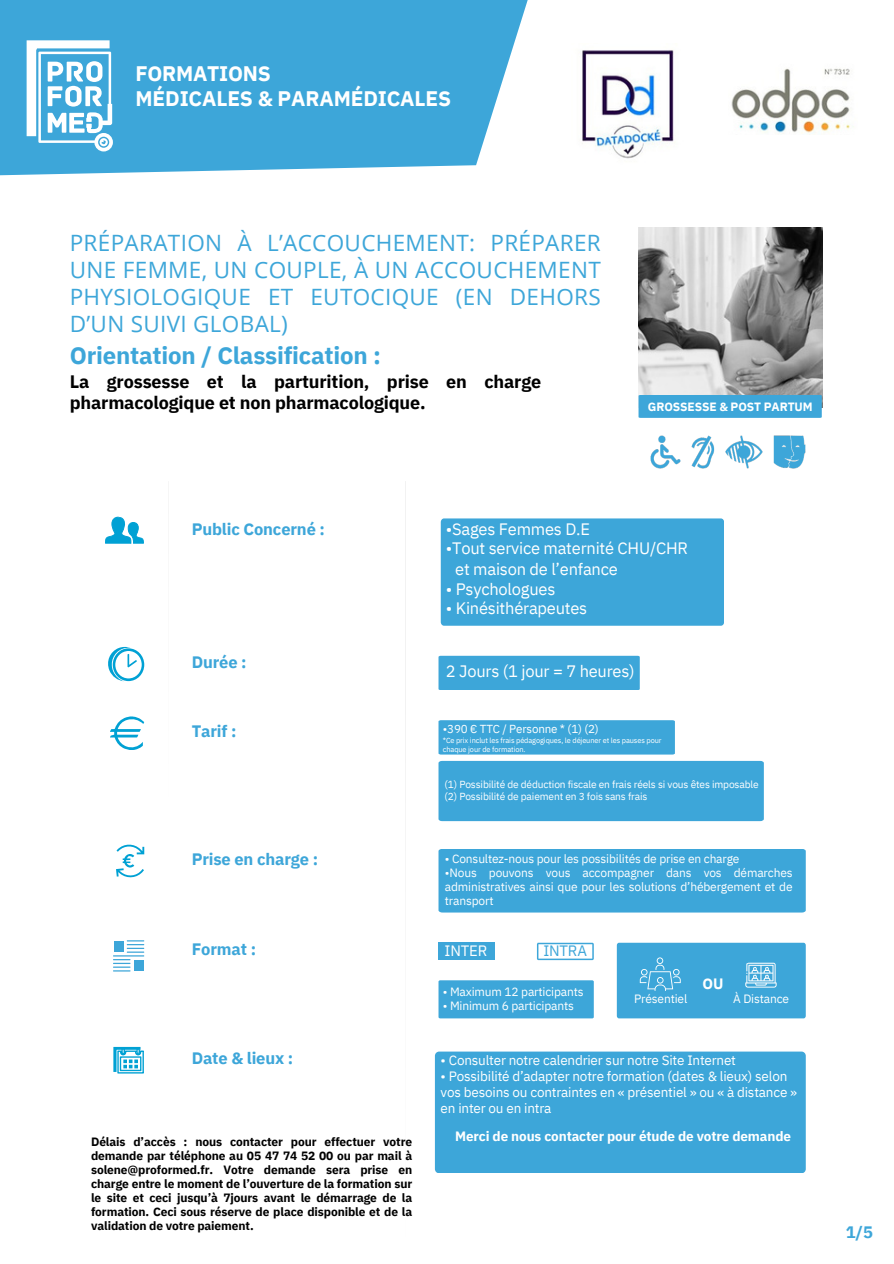
<style>
.page{position:relative;width:894px;height:1264px;background:#fff}
.page>*{position:absolute;margin:0;border:0;box-sizing:border-box;transform-origin:0 0}
.t1{font:700 24px "IBM Plex Sans";letter-spacing:-.01em;color:#3da6d9}
.t2{font:22.5px/27px "Open Sans";letter-spacing:.015em;color:#3da6d9;text-align:justify}
.t3{font:700 21px/24.8px "IBM Plex Sans";letter-spacing:-.005em;color:#fff}
.t4{font:700 18px/21.3px "IBM Plex Sans";letter-spacing:-.01em;color:#000}
.t5{font:16.5px "IBM Plex Sans";letter-spacing:-.015em;color:#fff}
.t6{font:700 16.5px "IBM Plex Sans";letter-spacing:-.01em;color:#3da6d9}
.t7{font:15px "IBM Plex Sans";letter-spacing:-.015em;color:#fff}
.t8{font:15px "IBM Plex Sans";letter-spacing:-.015em;color:#3da6d9}
.t9{font:700 15px "IBM Plex Sans";color:#fff}
.t10{font:13.5px/15.8px "IBM Plex Sans";letter-spacing:-.015em;color:#fff}
.t11{font:700 13.5px "IBM Plex Sans";letter-spacing:-.01em;color:#fff}
.t12{font:700 12px/14px "IBM Plex Sans";letter-spacing:-.01em;color:#000;text-align:justify}
.t13{font:12px/14px "IBM Plex Sans";letter-spacing:-.015em;color:#fff;text-align:justify}
.t14{font:700 12px "IBM Plex Sans";letter-spacing:-.01em;color:#fff}
.t15{font:11.55px "IBM Plex Sans";letter-spacing:-.015em;color:#fff}
.t16{font:10.2px "IBM Plex Sans";letter-spacing:-.015em;color:#fff}
.t17{font:7.35px/8.6px "IBM Plex Sans";letter-spacing:-.015em;color:#fff}
</style>
<div class="page">
<img style="left:731px;top:68px;width:123px;height:66px">
<svg style="left:0;top:0;width:527px;height:175px;background:#4daddc"></svg>
<img style="left:582px;top:50px;width:93px;height:109px">
<svg style="left:27px;top:40px;width:86px;height:111px"></svg>
<img style="left:638px;top:227px;width:183px;height:168px">
<svg style="left:105px;top:516px;width:39px;height:27px"></svg>
<svg style="left:110px;top:716px;width:34px;height:34px"></svg>
<svg style="left:108px;top:646px;width:36px;height:35px"></svg>
<svg style="left:116px;top:844px;width:28px;height:33px"></svg>
<svg style="left:113px;top:1046px;width:31px;height:27px"></svg>
<svg style="left:113px;top:940px;width:31px;height:31px"></svg>
<hr style="left:168px;top:481px;width:1px;height:630px;background:#d0d0d0">
<hr style="left:405px;top:481px;width:1px;height:771px;background:#d0d0d0">
<div style="left:438px;top:942px;width:57px;height:18px;background:#3da6d9"></div>
<div style="left:438px;top:980px;width:155px;height:38px;background:#3da6d9;border-radius:2px"></div>
<svg style="left:536px;top:942px;width:57px;height:18px"></svg>
<div style="left:438px;top:655px;width:201px;height:35px;background:#3da6d9"></div>
<div style="left:440px;top:518px;width:284px;height:107px;background:#3da6d9;border-radius:4px"></div>
<div style="left:438px;top:720px;width:236px;height:34px;background:#3da6d9"></div>
<div style="left:438px;top:761px;width:325px;height:60px;background:#3da6d9"></div>
<div style="left:435px;top:1051px;width:370px;height:122px;background:#3da6d9;border-radius:4px"></div>
<div style="left:438px;top:849px;width:367px;height:63px;background:#3da6d9"></div>
<div style="left:638px;top:395px;width:183px;height:23px;background:#3da6d9"></div>
<div style="left:616px;top:942px;width:189px;height:76px;background:#3da6d9;border-radius:2px"></div>
<svg style="left:639px;top:957px;width:41px;height:33px"></svg>
<svg style="left:745px;top:962px;width:31px;height:25px"></svg>
<img style="left:650px;top:435px;width:156px;height:34px">
<p class="t3" style="left:135px;top:61px;width:317px">FORMATIONS<br>MÉDICALES &amp; PARAMÉDICALES</p>
<h5 class="t2" style="left:70px;top:229px;width:532px">PRÉPARATION À L’ACCOUCHEMENT: PRÉPARER UNE FEMME, UN COUPLE, À UN ACCOUCHEMENT PHYSIOLOGIQUE ET EUTOCIQUE (EN DEHORS D’UN SUIVI GLOBAL)</h5>
<h3 class="t1" style="left:70px;top:340px;width:312px">Orientation / Classification :</h3>
<h3 class="t4" style="left:70px;top:370px;width:473px">La grossesse et la parturition, prise en charge pharmacologique et non pharmacologique.</h3>
<p class="t14" style="left:647px;top:398px;width:166px">GROSSESSE &amp; POST PARTUM</p>
<h4 class="t6" style="left:192px;top:518px;width:135px">Public Concerné :</h4>
<h4 class="t5" style="left:446px;top:518px;width:146px">•Sages Femmes D.E</h4>
<h4 class="t5" style="left:446px;top:537px;width:244px">•Tout service maternité CHU/CHR</h4>
<p class="t5" style="left:455px;top:558px;width:164px">et maison de l’enfance</p>
<h5 class="t5" style="left:446px;top:578px;width:111px">• Psychologues</h5>
<h5 class="t5" style="left:446px;top:597px;width:143px">• Kinésithérapeutes</h5>
<p class="t6" style="left:192px;top:651px;width:56px">Durée :</p>
<h4 class="t5" style="left:446px;top:660px;width:190px">2 Jours (1 jour = 7 heures)</h4>
<h4 class="t6" style="left:192px;top:720px;width:46px">Tarif :</h4>
<h4 class="t15" style="left:442px;top:720px;width:157px">•390 € TTC / Personne * (1) (2)</h4>
<h4 class="t17" style="left:442px;top:736px;width:220px">*Ce prix inclut les frais pédagogiques, le déjeuner et les pauses pour chaque jour de formation.</h4>
<p class="t16" style="left:444px;top:777px;width:315px">(1) Possibilité de déduction fiscale en frais réels si vous êtes imposable</p>
<p class="t16" style="left:444px;top:789px;width:204px">(2) Possibilité de paiement en 3 fois sans frais</p>
<h4 class="t6" style="left:192px;top:848px;width:128px">Prise en charge :</h4>
<p class="t13" style="left:445px;top:852px;width:296px">• Consultez-nous pour les possibilités de prise en charge</p>
<p class="t13" style="left:445px;top:866px;width:349px">•Nous pouvons vous accompagner dans vos démarches administratives ainsi que pour les solutions d’hébergement et de transport</p>
<p class="t6" style="left:192px;top:938px;width:66px">Format :</p>
<p class="t7" style="left:444px;top:940px;width:44px">INTER</p>
<p class="t8" style="left:543px;top:940px;width:45px">INTRA</p>
<p class="t13" style="left:442px;top:984px;width:142px">• Maximum 12 participants</p>
<p class="t13" style="left:442px;top:998px;width:133px">• Minimum 6 participants</p>
<p class="t13" style="left:634px;top:992px;width:55px">Présentiel</p>
<h6 class="t9" style="left:702px;top:973px;width:22px">OU</h6>
<p class="t13" style="left:733px;top:992px;width:57px">À Distance</p>
<p class="t6" style="left:192px;top:1047px;width:103px">Date &amp; lieux :</p>
<h5 class="t12" style="left:91px;top:1134px;width:322px">Délais d’accès : nous contacter pour effectuer votre demande par téléphone au 05 47 74 52 00 ou par mail à solene@proformed.fr. Votre demande sera prise en charge entre le moment de l’ouverture de la formation sur le site et ceci jusqu’à 7jours avant le démarrage de la formation. Ceci sous réserve de place disponible et de la validation de votre paiement.</h5>
<p class="t10" style="left:440px;top:1052px;width:297px">• Consulter notre calendrier sur notre Site Internet</p>
<p class="t10" style="left:440px;top:1068px;width:358px">• Possibilité d’adapter notre formation (dates &amp; lieux) selon vos besoins ou contraintes en « présentiel » ou « à distance » en inter ou en intra</p>
<p class="t11" style="left:455px;top:1126px;width:337px">Merci de nous contacter pour étude de votre demande</p>
<h5 class="t6" style="left:845px;top:1221px;width:29px">1/5</h5>
</div>
